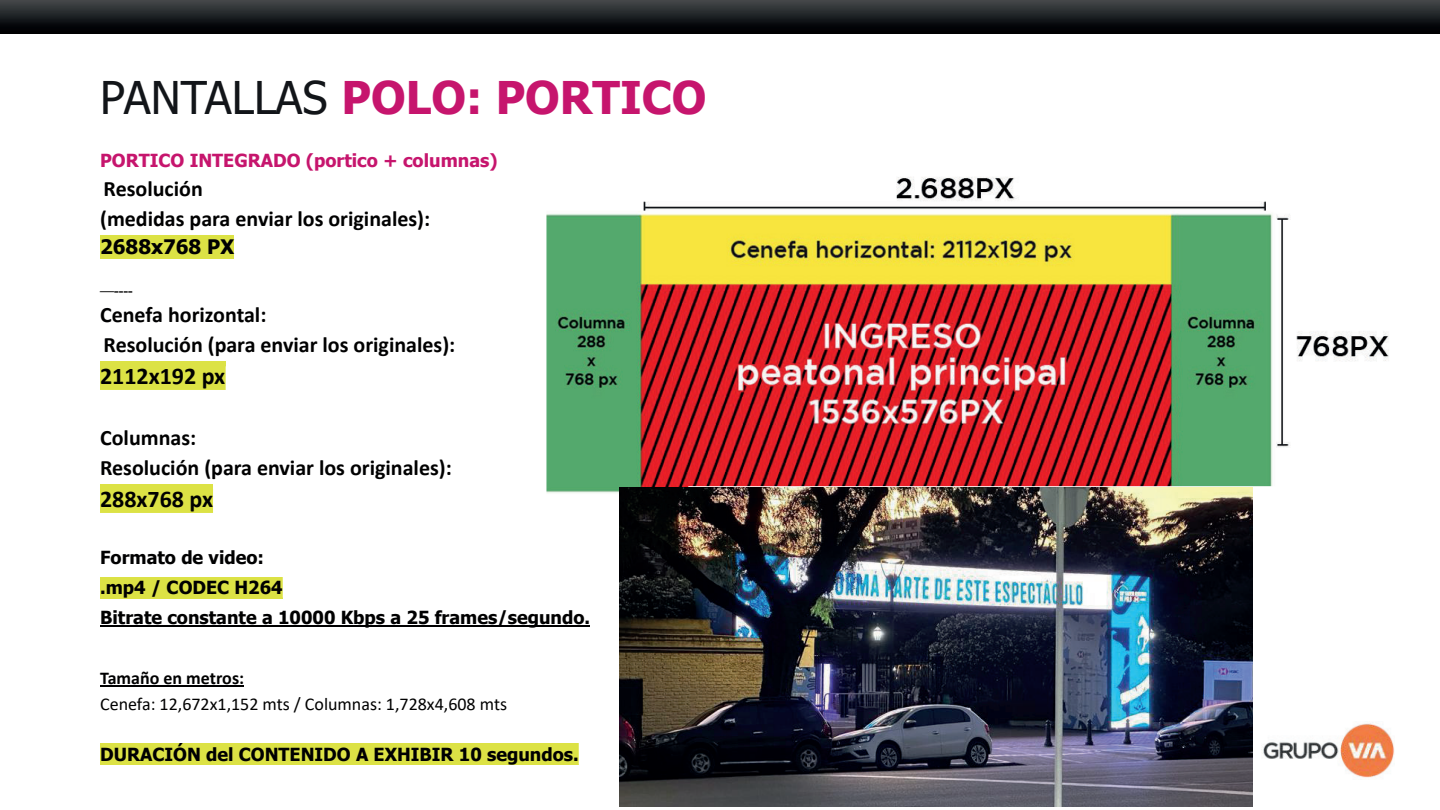
<style>
.page{position:relative;width:1440px;height:810px;background:#fff}
.page>*{position:absolute;margin:0;border:0;box-sizing:border-box;transform-origin:0 0}
.t1{font:700 45px "Tahoma";color:#c6156d}
.t2{font:700 24px "Calibri";color:#000001}
.t3{font:700 22px/30px "Calibri";color:#000001}
.t4{font:700 20px "Tahoma";color:#000001}
.t5{font:700 18px/30px "Tahoma";color:#000001}
.t6{font:18px "Calibri";color:#000001}
.t7{font:700 18px "Tahoma";color:#c6156d}
.t8{font:700 18px "Calibri";color:#000001}
.t9{font:700 14px "Times New Roman";color:#000001}
.s1{font-weight:400;color:#121519}
</style>
<div class="page">
<svg style="left:0;top:0;width:1440px;height:33px;background:#1d2023"></svg>
<img style="left:1263px;top:722px;width:132px;height:56px">
<div style="left:100px;top:235px;width:134px;height:24px;background:#dce245"></div>
<div style="left:100px;top:361px;width:126px;height:29px;background:#dce245"></div>
<div style="left:215px;top:373px;width:10px;height:11px;background:#dce245"></div>
<div style="left:100px;top:484px;width:113px;height:29px;background:#dce245"></div>
<div style="left:202px;top:496px;width:11px;height:11px;background:#dce245"></div>
<div style="left:100px;top:577px;width:183px;height:22px;background:#dce245"></div>
<hr style="left:100px;top:625px;width:490px;height:2px;background:#000001">
<svg style="left:100px;top:685px;width:144px;height:2px"></svg>
<div style="left:100px;top:744px;width:479px;height:21px;background:#dce245"></div>
<svg style="left:100px;top:743px;width:479px;height:1px"></svg>
<img style="left:643px;top:177px;width:746px;height:271px">
<img style="left:546px;top:211px;width:730px;height:283px">
<svg style="left:688px;top:486px;width:588px;height:233px"></svg>
<img style="left:620px;top:487px;width:632px;height:319px">
<h1 class="t1" style="left:100px;top:66px;width:608px"><span class="s1">PANTALLAS</span> POLO: PORTICO</h1>
<p class="t7" style="left:100px;top:148px;width:399px">PORTICO INTEGRADO (portico + columnas)</p>
<p class="t3" style="left:100px;top:174px;width:332px">Resolución<br>(medidas para enviar los originales):</p>
<p class="t4" style="left:100px;top:233px;width:135px">2688x768 PX</p>
<p class="t9" style="left:100px;top:280px;width:34px">—----</p>
<p class="t3" style="left:100px;top:300px;width:357px">Cenefa horizontal:<br>Resolución (para enviar los originales):</p>
<p class="t2" style="left:100px;top:359px;width:127px">2112x192 px</p>
<p class="t3" style="left:100px;top:423px;width:353px">Columnas:<br>Resolución (para enviar los originales):</p>
<p class="t2" style="left:100px;top:482px;width:114px">288x768 px</p>
<p class="t5" style="left:100px;top:543px;width:492px">Formato de video:<br>.mp4 / CODEC H264<br>Bitrate constante a 10000 Kbps a 25 frames/segundo.</p>
<p class="t8" style="left:100px;top:666px;width:146px">Tamaño en metros:</p>
<p class="t6" style="left:100px;top:691px;width:408px">Cenefa: 12,672x1,152 mts / Columnas: 1,728x4,608 mts</p>
<p class="t5" style="left:100px;top:740px;width:480px">DURACIÓN del CONTENIDO A EXHIBIR 10 segundos.</p>
</div>
